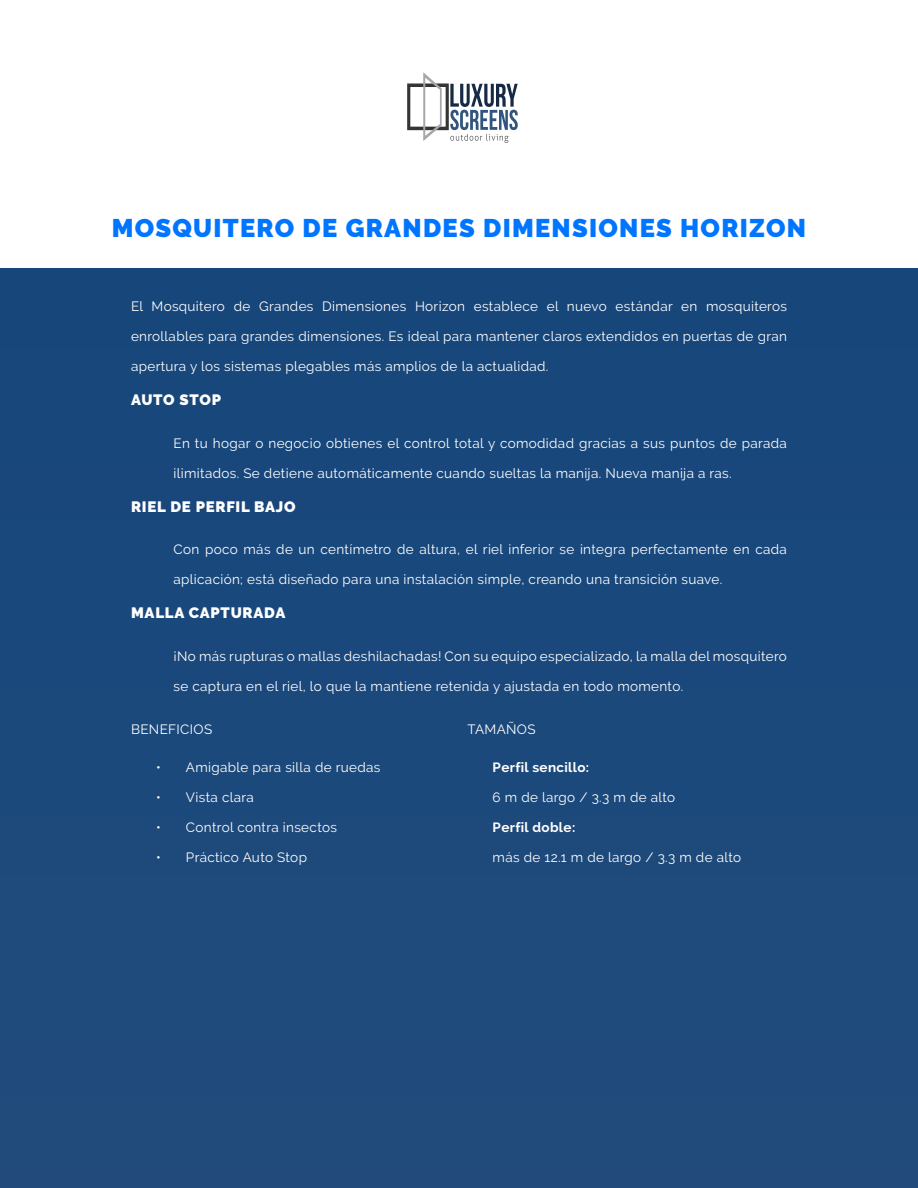
<style>
.page{position:relative;width:918px;height:1188px;background:#fff}
.page>*{position:absolute;margin:0;border:0;box-sizing:border-box;transform-origin:0 0}
.t1{font:900 25.5px "Raleway";letter-spacing:.05em;color:#0075ff}
.t2{font:900 15px "Raleway";letter-spacing:.05em;color:#fff}
.t3{font:13.5px "Raleway";letter-spacing:.025em;color:#fff}
.t4{font:700 13.5px "Raleway";letter-spacing:.025em;color:#fff}
</style>
<div class="page">
<svg style="left:407px;top:72px;width:111px;height:71px"></svg>
<div style="left:0;top:269px;width:918px;height:919px;background:#1b497b"></div>
<h1 class="t1" style="left:112px;top:213px;width:696px">MOSQUITERO DE GRANDES DIMENSIONES HORIZON</h1>
<p class="t3" style="left:131px;top:299px;width:657px">El Mosquitero de Grandes Dimensiones Horizon establece el nuevo estándar en mosquiteros</p>
<p class="t3" style="left:131px;top:329px;width:657px">enrollables para grandes dimensiones. Es ideal para mantener claros extendidos en puertas de gran</p>
<p class="t3" style="left:131px;top:359px;width:419px">apertura y los sistemas plegables más amplios de la actualidad.</p>
<p class="t2" style="left:131px;top:391px;width:92px">AUTO STOP</p>
<p class="t3" style="left:174px;top:435px;width:615px">En tu hogar o negocio obtienes el control total y comodidad gracias a sus puntos de parada</p>
<p class="t3" style="left:174px;top:465px;width:560px">ilimitados. Se detiene automáticamente cuando sueltas la manija. Nueva manija a ras.</p>
<p class="t2" style="left:131px;top:498px;width:166px">RIEL DE PERFIL BAJO</p>
<p class="t3" style="left:174px;top:542px;width:615px">Con poco más de un centímetro de altura, el riel inferior se integra perfectamente en cada</p>
<p class="t3" style="left:174px;top:572px;width:550px">aplicación; está diseñado para una instalación simple, creando una transición suave.</p>
<p class="t2" style="left:131px;top:604px;width:156px">MALLA CAPTURADA</p>
<p class="t3" style="left:174px;top:648px;width:615px">¡No más rupturas o mallas deshilachadas! Con su equipo especializado, la malla del mosquitero</p>
<p class="t3" style="left:174px;top:678px;width:511px">se captura en el riel, lo que la mantiene retenida y ajustada en todo momento.</p>
<p class="t3" style="left:131px;top:721px;width:83px">BENEFICIOS</p>
<p class="t3" style="left:468px;top:721px;width:70px">TAMAÑOS</p>
<p class="t3" style="left:156px;top:759px;width:226px">• Amigable para silla de ruedas</p>
<p class="t3" style="left:156px;top:789px;width:99px">• Vista clara</p>
<p class="t3" style="left:156px;top:819px;width:182px">• Control contra insectos</p>
<p class="t3" style="left:156px;top:849px;width:152px">• Práctico Auto Stop</p>
<p class="t4" style="left:493px;top:759px;width:98px">Perfil sencillo:</p>
<p class="t3" style="left:493px;top:789px;width:184px">6 m de largo / 3.3 m de alto</p>
<p class="t4" style="left:493px;top:819px;width:84px">Perfil doble:</p>
<p class="t3" style="left:493px;top:849px;width:250px">más de 12.1 m de largo / 3.3 m de alto</p>
</div>
